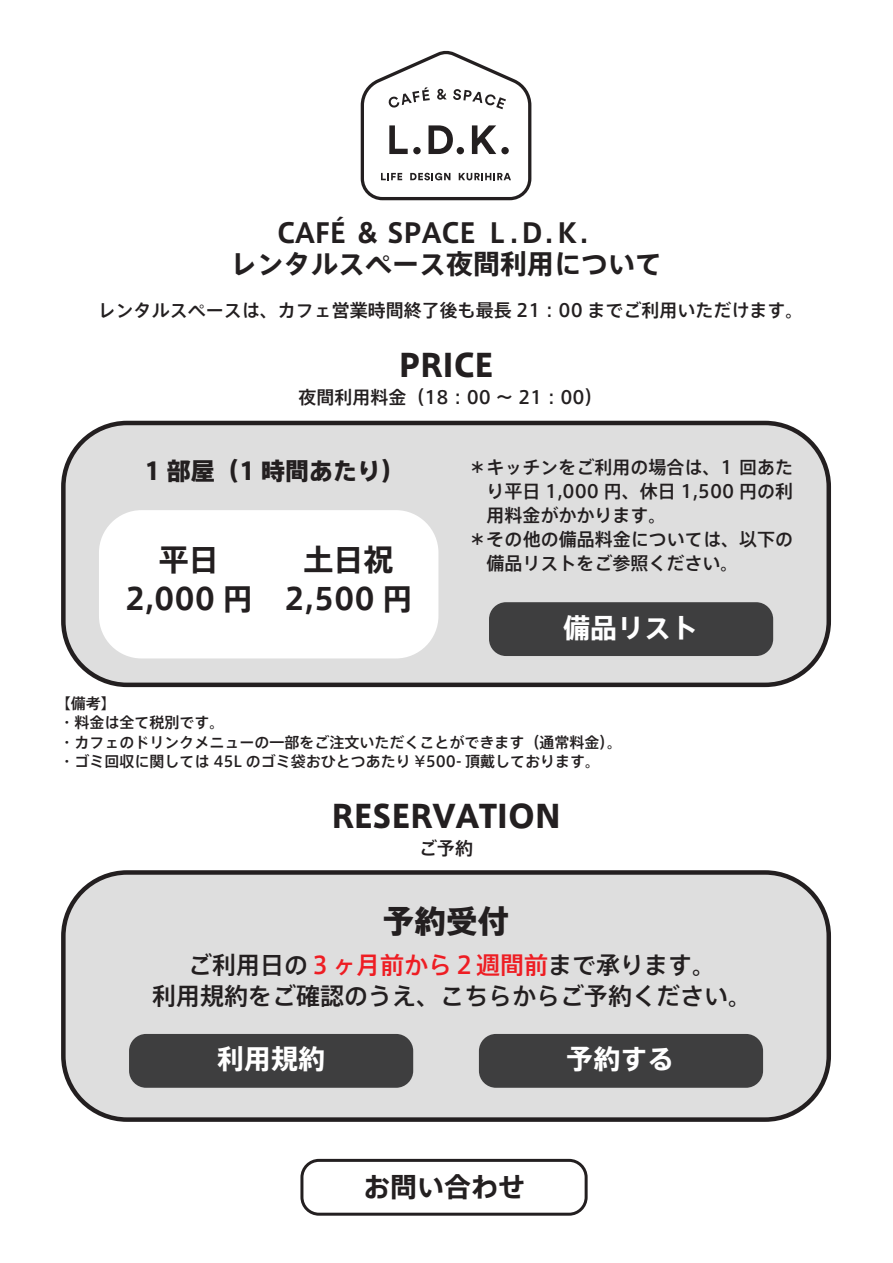
<style>
.page{position:relative;width:893px;height:1263px;background:#fff}
.page>*{position:absolute;margin:0;border:0;box-sizing:border-box;transform-origin:0 0}
.t1{font:800 31.5px "Axis Std";color:#231f20}
.t2{font:700 30px/39px "Axis Std";color:#231f20;text-align:center}
.t3{font:700 27px/31.5px "Axis Std";color:#231f20;text-align:center}
.t4{font:700 27px "Axis Std";color:#fff}
.t5{font:500 24px/31.5px "Axis Std";color:#231f20;text-align:center}
.t6{font:800 24px "Axis Std";color:#231f20}
.t7{font:500 18px/24px "Axis Std";color:#231f20}
.t8{font:500 15px/19.5px "Axis Std";color:#231f20}
.s1{color:#ee1d23}
</style>
<div class="page">
<svg style="left:361px;top:50px;width:170px;height:150px"></svg>
<div style="left:63px;top:872px;width:766px;height:247px;background:#dedede;border-radius:64px"></div>
<div style="left:61px;top:870px;width:770px;height:252px;border:4px solid #231f20;border-radius:64px"></div>
<div style="left:63px;top:423px;width:766px;height:262px;background:#dedede;border-radius:64px"></div>
<div style="left:61px;top:421px;width:770px;height:266px;border:4px solid #231f20;border-radius:64px"></div>
<div style="left:489px;top:602px;width:284px;height:54px;background:#3e3e3f;border-radius:17px"></div>
<div style="left:300px;top:1159px;width:288px;height:57px;border:3px solid #231f20;border-radius:17px"></div>
<div style="left:99px;top:510px;width:339px;height:148px;background:#fff;border-radius:43px"></div>
<div style="left:479px;top:1034px;width:284px;height:54px;background:#3e3e3f;border-radius:17px"></div>
<div style="left:129px;top:1034px;width:284px;height:54px;background:#3e3e3f;border-radius:17px"></div>
<h3 class="t3" style="left:230px;top:215px;width:433px">CAFÉ ＆ SPACE Ｌ.Ｄ.Ｋ.　<br>レンタルスペース夜間利用について</h3>
<p class="t7" style="left:98px;top:297px;width:707px">レンタルスペースは、カフェ営業時間終了後も最長 21：00 までご利用いただけます。</p>
<h1 class="t1" style="left:399px;top:341px;width:96px">PRICE</h1>
<p class="t7" style="left:298px;top:384px;width:306px">夜間利用料金（18：00 ～ 21：00）</p>
<h3 class="t6" style="left:144px;top:453px;width:263px">1 部屋（1 時間あたり）</h3>
<h2 class="t2" style="left:125px;top:538px;width:130px">平日<br>2,000 円</h2>
<h2 class="t2" style="left:284px;top:538px;width:130px">土日祝<br>2,500 円</h2>
<p class="t7" style="left:469px;top:454px;width:326px">＊キッチンをご利用の場合は、1 回あた　り平日 1,000 円、休日 1,500 円の利　用料金がかかります。<br>＊その他の備品料金については、以下の　備品リストをご参照ください。</p>
<h3 class="t4" style="left:563px;top:607px;width:136px">備品リスト</h3>
<p class="t8" style="left:56px;top:692px;width:568px">【備考】<br>・料金は全て税別です。<br>・カフェのドリンクメニューの一部をご注文いただくことができます（通常料金）。・ゴミ回収に関しては 45L のゴミ袋おひとつあたり ¥500- 頂戴しております。</p>
<h1 class="t1" style="left:331px;top:791px;width:231px">RESERVATION</h1>
<p class="t7" style="left:419px;top:835px;width:55px">ご予約</p>
<h1 class="t1" style="left:383px;top:897px;width:127px">予約受付</h1>
<h3 class="t5" style="left:152px;top:947px;width:602px">ご利用日の<span class="s1">３ヶ月前から２週間前</span>まで承ります。<br>利用規約をご確認のうえ、こちらからご予約ください。</h3>
<h3 class="t4" style="left:217px;top:1038px;width:109px">利用規約</h3>
<h3 class="t4" style="left:566px;top:1038px;width:109px">予約する</h3>
<h3 class="t3" style="left:363px;top:1169px;width:163px">お問い合わせ</h3>
</div>
